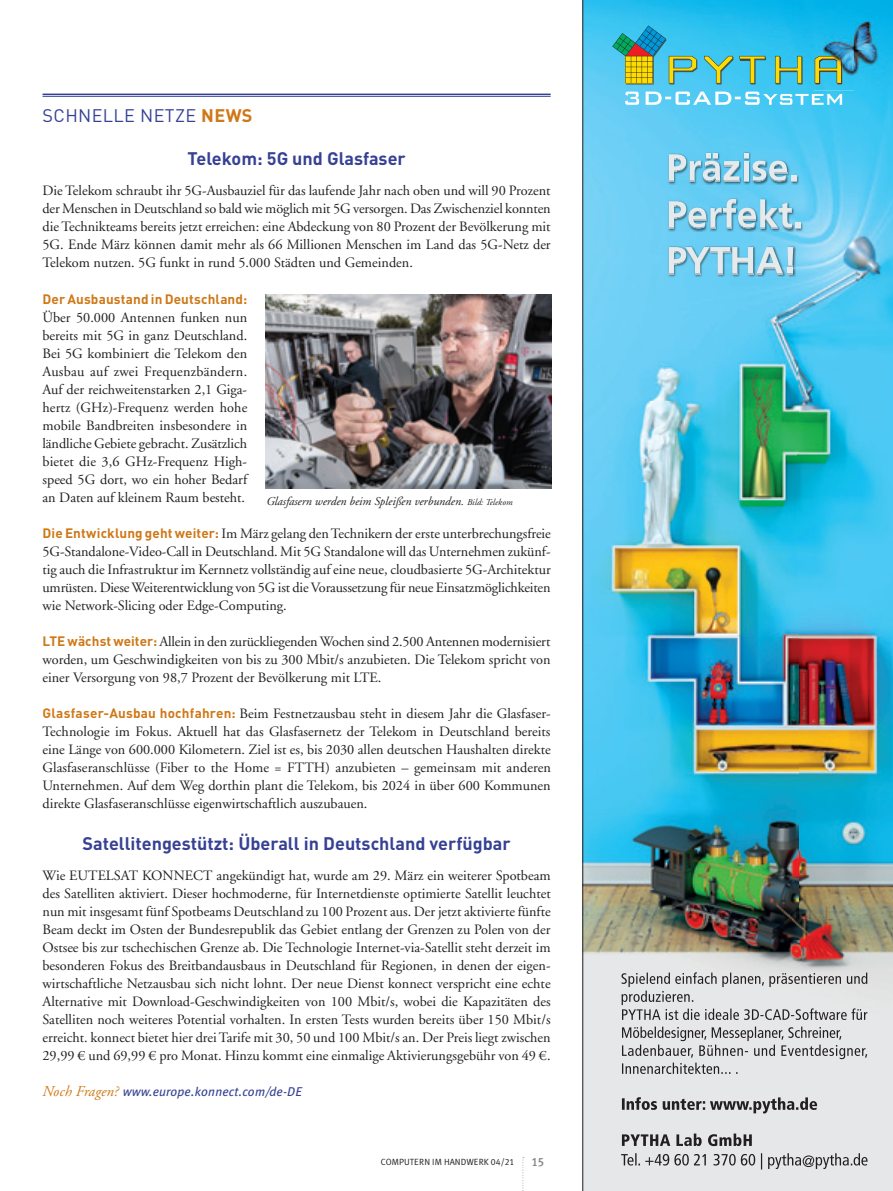
<style>
.page{position:relative;width:893px;height:1191px;background:#fff}
.page>*{position:absolute;margin:0;border:0;box-sizing:border-box;transform-origin:0 0}
._3_Sub_med__mittelgr{font:700 18px "DINOT";color:#364194}
._1_Artikelhead{font:18px "DINOT";letter-spacing:.02em;color:#364194}
._3_Fließtext{font:14.25px/18px "Adobe Garamond LT";color:#231f20;text-align:justify}
._3_Fließtext-2{font:700 13.5px "DINOT";letter-spacing:.01em;color:#cf7817}
._2_Autor_nach_Einlei{font:italic 12.75px "Meta Plus";letter-spacing:.01em;color:#364194}
._3_Bildlegende{font:italic 12px "Adobe Garamond LT";color:#231f20}
._3_Fließtext-3{font:12px "Meta Plus Medium Caps";color:#808285}
._2_Einleitung_10_pt{font:9px "Meta Plus Normal Caps";color:#231f20}
.s1{font-weight:700;color:#cf7817}
.s2{font-family:"DINOT";font-weight:700;font-size:13.5px;color:#cf7817}
.s3{font-family:"Adobe Garamond LT";font-size:15px;color:#cf7817}
.s4{font-size:9px}
</style>
<div class="page">
<div style="left:583px;top:919px;width:310px;height:272px;background:#e6e7e9"></div>
<img style="left:583px;top:0;width:310px;height:1084px">
<svg style="left:622px;top:1026px;width:245px;height:48px"></svg>
<svg style="left:621px;top:972px;width:246px;height:48px"></svg>
<svg style="left:622px;top:1097px;width:195px;height:16px"></svg>
<svg style="left:621px;top:1153px;width:246px;height:16px"></svg>
<svg style="left:622px;top:1133px;width:130px;height:13px"></svg>
<img style="left:667px;top:246px;width:129px;height:31px">
<svg style="left:669px;top:247px;width:124px;height:27px;background:#9ccfe3"></svg>
<img style="left:667px;top:152px;width:132px;height:33px">
<svg style="left:669px;top:153px;width:127px;height:29px;background:#90cbe1"></svg>
<img style="left:667px;top:198px;width:136px;height:34px">
<svg style="left:669px;top:199px;width:131px;height:30px;background:#93cce2"></svg>
<svg style="left:775px;top:56px;width:28px;height:28px"></svg>
<svg style="left:739px;top:56px;width:27px;height:28px"></svg>
<svg style="left:704px;top:56px;width:29px;height:28px"></svg>
<svg style="left:612px;top:26px;width:85px;height:58px;background:#60b1a5"></svg>
<svg style="left:625px;top:92px;width:217px;height:13px"></svg>
<img style="left:814px;top:11px;width:79px;height:79px">
<img style="left:837px;top:59px;width:5px;height:25px">
<img style="left:815px;top:83px;width:22px;height:1px">
<img style="left:815px;top:56px;width:26px;height:27px">
<hr style="left:43px;top:94px;width:508px;height:1px;background:#364194">
<hr style="left:43px;top:96px;width:508px;height:1px;background:#364194">
<svg style="left:522px;top:1157px;width:2px;height:34px"></svg>
<hr style="left:582px;top:0;width:1px;height:1191px;background:#231f20">
<img style="left:265px;top:294px;width:287px;height:195px">
<p class="_1_Artikelhead" style="left:43px;top:103px;width:212px">SCHNELLE NETZE <span class="s1">NEWS</span></p>
<p class="_3_Sub_med__mittelgr" style="left:187px;top:147px;width:220px">Telekom: 5G und Glasfaser</p>
<p class="_3_Fließtext" style="left:43px;top:182px;width:510px">Die Telekom schraubt ihr 5G-Ausbauziel für das laufende Jahr nach oben und will 90 Prozent der Menschen in Deutschland so bald wie möglich mit 5G versorgen. Das Zwischenziel konnten die Technikteams bereits jetzt erreichen: eine Abdeckung von 80 Prozent der Bevölkerung mit 5G. Ende März können damit mehr als 66 Millionen Menschen im Land das 5G-Netz der Telekom nutzen. 5G funkt in rund 5.000 Städten und Gemeinden.</p>
<p class="_3_Fließtext-2" style="left:43px;top:289px;width:206px">Der Ausbaustand in Deutschland:</p>
<p class="_3_Fließtext" style="left:43px;top:308px;width:206px">Über 50.000 Antennen funken nun bereits mit 5G in ganz Deutschland.<br>Bei 5G kombiniert die Telekom den Ausbau auf zwei Frequenzbändern.<br>Auf der reichweitenstarken 2,1 Giga&shy;hertz (GHz)-Frequenz werden hohe mobile Bandbreiten insbesondere in ländliche Gebiete gebracht. Zusätzlich bietet die 3,6 GHz-Frequenz High&shy;speed 5G dort, wo ein hoher Bedarf an Daten auf kleinem Raum besteht.</p>
<p class="_3_Fließtext" style="left:43px;top:524px;width:510px"><span class="s2">Die Entwicklung geht weiter:</span> Im März gelang den Technikern der erste unterbrechungsfreie 5G-Standalone-Video-Call in Deutschland. Mit 5G Standalone will das Unternehmen zukünf&shy;tig auch die Infrastruktur im Kernnetz vollständig auf eine neue, cloudbasierte 5G-Architektur umrüsten. Diese Weiterentwicklung von 5G ist die Voraussetzung für neue Einsatzmöglichkeiten wie Network-Slicing oder Edge-Computing.</p>
<p class="_3_Fließtext" style="left:43px;top:632px;width:510px"><span class="s2">LTE wächst weiter:</span> Allein in den zurückliegenden Wochen sind 2.500 Antennen modernisiert worden, um Geschwindigkeiten von bis zu 300 Mbit/s anzubieten. Die Telekom spricht von einer Versorgung von 98,7 Prozent der Bevölkerung mit LTE.</p>
<p class="_3_Fließtext" style="left:43px;top:704px;width:510px"><span class="s2">Glasfaser-Ausbau hochfahren:</span> Beim Festnetzausbau steht in diesem Jahr die Glasfaser-Technologie im Fokus. Aktuell hat das Glasfasernetz der Telekom in Deutschland bereits eine Länge von 600.000 Kilometern. Ziel ist es, bis 2030 allen deutschen Haushalten direkte Glasfaseranschlüsse (Fiber to the Home = FTTH) anzubieten – gemeinsam mit anderen Unternehmen. Auf dem Weg dorthin plant die Telekom, bis 2024 in über 600 Kommunen direkte Glasfaseranschlüsse eigenwirtschaftlich auszubauen.</p>
<p class="_3_Sub_med__mittelgr" style="left:82px;top:831px;width:430px">Satellitengestützt: Überall in Deutschland verfügbar</p>
<p class="_3_Fließtext" style="left:43px;top:866px;width:510px">Wie EUTELSAT KONNECT angekündigt hat, wurde am 29. März ein weiterer Spotbeam des Satelliten aktiviert. Dieser hochmoderne, für Internetdienste optimierte Satellit leuchtet nun mit insgesamt fünf Spotbeams Deutschland zu 100 Prozent aus. Der jetzt aktivierte fünfte Beam deckt im Osten der Bundesrepublik das Gebiet entlang der Grenzen zu Polen von der Ostsee bis zur tschechischen Grenze ab. Die Technologie Internet-via-Satellit steht derzeit im besonderen Fokus des Breitbandausbaus in Deutschland für Regionen, in denen der eigen&shy;wirtschaftliche Netzausbau sich nicht lohnt. Der neue Dienst konnect verspricht eine echte Alternative mit Download-Geschwindigkeiten von 100 Mbit/s, wobei die Kapazitäten des Satelliten noch weiteres Potential vorhalten. In ersten Tests wurden bereits über 150 Mbit/s erreicht. konnect bietet hier drei Tarife mit 30, 50 und 100 Mbit/s an. Der Preis liegt zwischen 29,99 € und 69,99 € pro Monat. Hinzu kommt eine einmalige Aktivierungsgebühr von 49 €.</p>
<p class="_2_Autor_nach_Einlei" style="left:43px;top:1084px;width:261px"><span class="s3">Noch Fragen?</span> www.europe.konnect.com/de-DE</p>
<p class="_3_Bildlegende" style="left:266px;top:493px;width:248px">Glasfasern werden beim Spleißen verbunden. <span class="s4">Bild: Telekom</span></p>
<p class="_2_Einleitung_10_pt" style="left:381px;top:1157px;width:135px">COMPUTERN IM HANDWERK 04/21</p>
<p class="_3_Fließtext-3" style="left:531px;top:1154px;width:14px">15</p>
</div>
